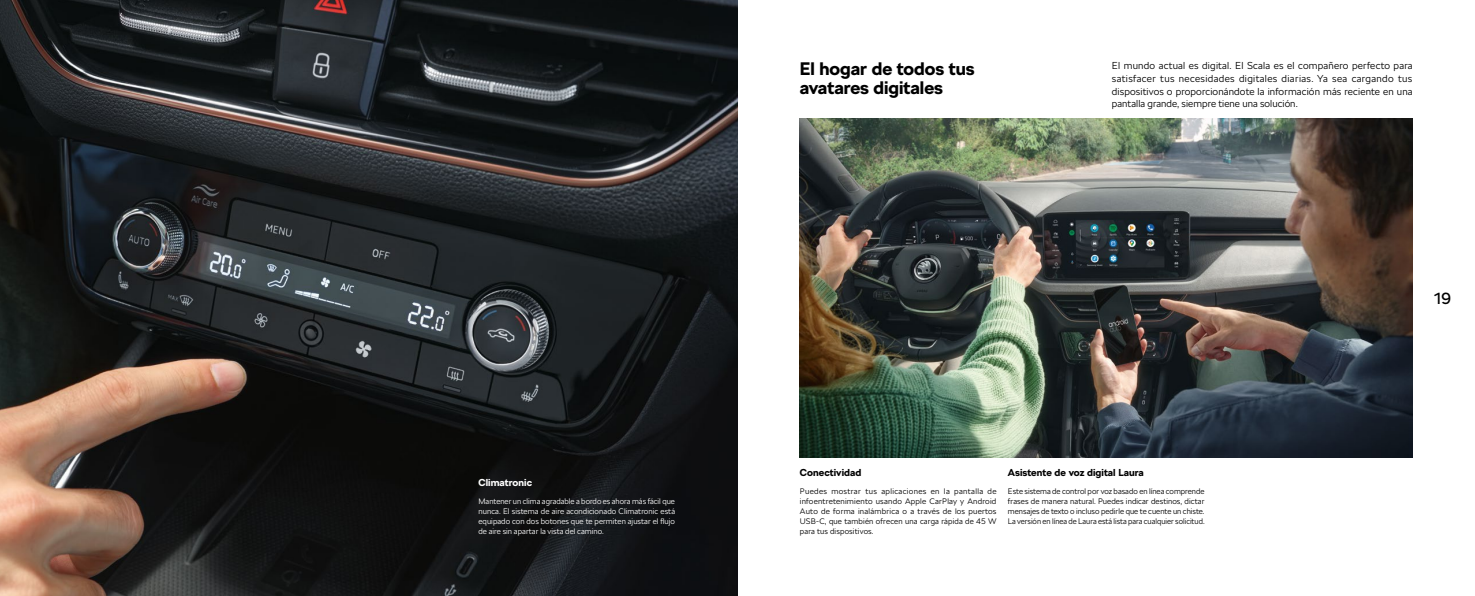
<style>
.page{position:relative;width:1475px;height:596px;background:#fff}
.page>*{position:absolute;margin:0;border:0;box-sizing:border-box;transform-origin:0 0}
.t1{font:700 18px/19px "SKODA Next";color:#000}
.t2{font:16px "SKODA Next";color:#000}
.t3{font:300 10px/12.5px "SKODA Next";letter-spacing:.01em;color:#000;text-align:justify}
.t4{font:700 10px "SKODA Next";letter-spacing:.005em;color:#000}
.t5{font:700 10px "SKODA Next";letter-spacing:.005em;color:#fff}
.t6{font:300 8px/10px "SKODA Next";color:#000;text-align:justify}
.t7{font:300 8px/10px "SKODA Next";letter-spacing:.005em;color:#fff;text-align:justify}
</style>
<div class="page">
<img style="left:799px;top:118px;width:613px;height:339px">
<img style="left:0;top:0;width:737px;height:595px">
<p class="t5" style="left:478px;top:476px;width:55px">Climatronic</p>
<p class="t7" style="left:478px;top:495px;width:198px">Mantener un clima agradable a bordo es ahora más fácil que nunca. El sistema de aire acondicionado Climatronic está equipado con dos botones que te permiten ajustar el flujo de aire sin apartar la vista del camino.</p>
<h1 class="t1" style="left:799px;top:59px;width:176px">El hogar de todos tus avatares digitales</h1>
<p class="t3" style="left:1111px;top:60px;width:302px">El mundo actual es digital. El Scala es el compañero perfecto para satisfacer tus necesidades digitales diarias. Ya sea cargando tus dispositivos o proporcionándote la información más reciente en una pantalla grande, siempre tiene una solución.</p>
<p class="t4" style="left:799px;top:466px;width:63px">Conectividad</p>
<p class="t6" style="left:799px;top:485px;width:198px">Puedes mostrar tus aplicaciones en la pantalla de infoentretenimiento usando Apple CarPlay y Android Auto de forma inalámbrica o a través de los puertos USB-C, que también ofrecen una carga rápida de 45 W para tus dispositivos.</p>
<p class="t4" style="left:1007px;top:466px;width:137px">Asistente de voz digital Laura</p>
<p class="t6" style="left:1007px;top:485px;width:198px">Este sistema de control por voz basado en línea comprende frases de manera natural. Puedes indicar destinos, dictar mensajes de texto o incluso pedirle que te cuente un chiste.<br>La versión en línea de Laura está lista para cualquier solicitud.</p>
<h2 class="t2" style="left:1433px;top:288px;width:18px">19</h2>
</div>
